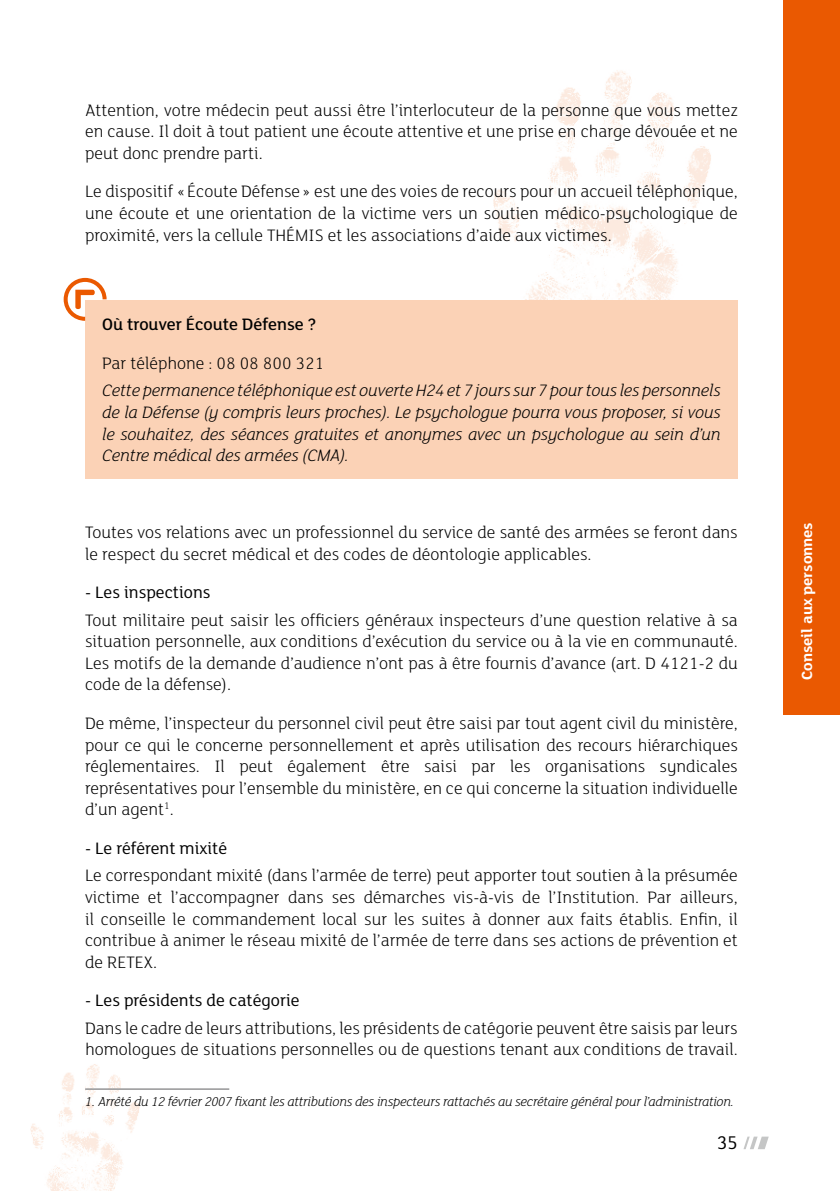
<style>
.page{position:relative;width:840px;height:1191px;background:#fff}
.page>*{position:absolute;margin:0;border:0;box-sizing:border-box;transform-origin:0 0}
.t1{font:20px "FS Lola";color:#000}
.t2{font:300 18px/21.6px "FS Lola";color:#000;text-align:justify}
.t3{font:italic 300 18px/21.6px "FS Lola";letter-spacing:-.01em;color:#000;text-align:justify}
.t4{font:18px "FS Lola";color:#000}
.t5{font:500 18px "FS Lola";color:#000}
.t6{font:700 16px "FS Lola";color:#fff}
.t7{font:italic 300 14px "FS Lola";letter-spacing:-.02em;color:#000}
</style>
<div class="page">
<svg style="left:743px;top:1136px;width:25px;height:13px"></svg>
<div style="left:782px;top:0;width:57px;height:714px;background:#ea5901"></div>
<img style="left:493px;top:70px;width:218px;height:230px">
<img style="left:31px;top:1064px;width:108px;height:127px">
<div style="left:85px;top:300px;width:652px;height:178px;background:#fbd2b6"></div>
<hr style="left:85px;top:1088px;width:144px;height:2px;background:#9c9c9d">
<svg style="left:64px;top:278px;width:42px;height:43px"></svg>
<p class="t2" style="left:85px;top:98px;width:653px">Attention, votre médecin peut aussi être l’interlocuteur de la personne que vous mettez en cause. Il doit à tout patient une écoute attentive et une prise en charge dévouée et ne peut donc prendre parti.</p>
<p class="t2" style="left:85px;top:180px;width:654px">Le dispositif « Écoute Défense » est une des voies de recours pour un accueil téléphonique, une écoute et une orientation de la victime vers un soutien médico-psychologique de proximité, vers la cellule THÉMIS et les associations d’aide aux victimes.</p>
<p class="t5" style="left:102px;top:313px;width:216px">Où trouver Écoute Défense ?</p>
<p class="t2" style="left:102px;top:352px;width:223px">Par téléphone : 08 08 800 321</p>
<p class="t3" style="left:102px;top:379px;width:620px">Cette permanence téléphonique est ouverte H24 et 7 jours sur 7 pour tous les personnels de la Défense (y compris leurs proches). Le psychologue pourra vous proposer, si vous le souhaitez, des séances gratuites et anonymes avec un psychologue au sein d’un Centre médical des armées (CMA).</p>
<p class="t2" style="left:85px;top:521px;width:653px">Toutes vos relations avec un professionnel du service de santé des armées se feront dans le respect du secret médical et des codes de déontologie applicables.</p>
<p class="t4" style="left:85px;top:580px;width:127px">- Les inspections</p>
<p class="t2" style="left:85px;top:608px;width:654px">Tout militaire peut saisir les officiers généraux inspecteurs d’une question relative à sa situation personnelle, aux conditions d’exécution du service ou à la vie en communauté.<br>Les motifs de la demande d’audience n’ont pas à être fournis d’avance (art. D 4121-2 du code de la défense).</p>
<p class="t2" style="left:85px;top:711px;width:654px">De même, l’inspecteur du personnel civil peut être saisi par tout agent civil du ministère, pour ce qui le concerne personnellement et après utilisation des recours hiérarchiques réglementaires. Il peut également être saisi par les organisations syndicales représentatives pour l’ensemble du ministère, en ce qui concerne la situation individuelle d’un agent<sup>1</sup>.</p>
<p class="t4" style="left:85px;top:836px;width:143px">- Le référent mixité</p>
<p class="t2" style="left:85px;top:864px;width:654px">Le correspondant mixité (dans l’armée de terre) peut apporter tout soutien à la présumée victime et l’accompagner dans ses démarches vis-à-vis de l’Institution. Par ailleurs, il conseille le commandement local sur les suites à donner aux faits établis. Enfin, il contribue à animer le réseau mixité de l’armée de terre dans ses actions de prévention et de RETEX.</p>
<p class="t4" style="left:85px;top:988px;width:216px">- Les présidents de catégorie</p>
<p class="t2" style="left:85px;top:1016px;width:653px">Dans le cadre de leurs attributions, les présidents de catégorie peuvent être saisis par leurs homologues de situations personnelles ou de questions tenant aux conditions de travail.</p>
<p class="t7" style="left:85px;top:1092px;width:650px">1. Arrêté du 12 février 2007 fixant les attributions des inspecteurs rattachés au secrétaire général pour l’administration.</p>
<p class="t1" style="left:716px;top:1129px;width:23px">35</p>
<p class="t6" style="left:795px;top:680px;width:159px;rotate:-90deg">Conseil aux personnes</p>
</div>
